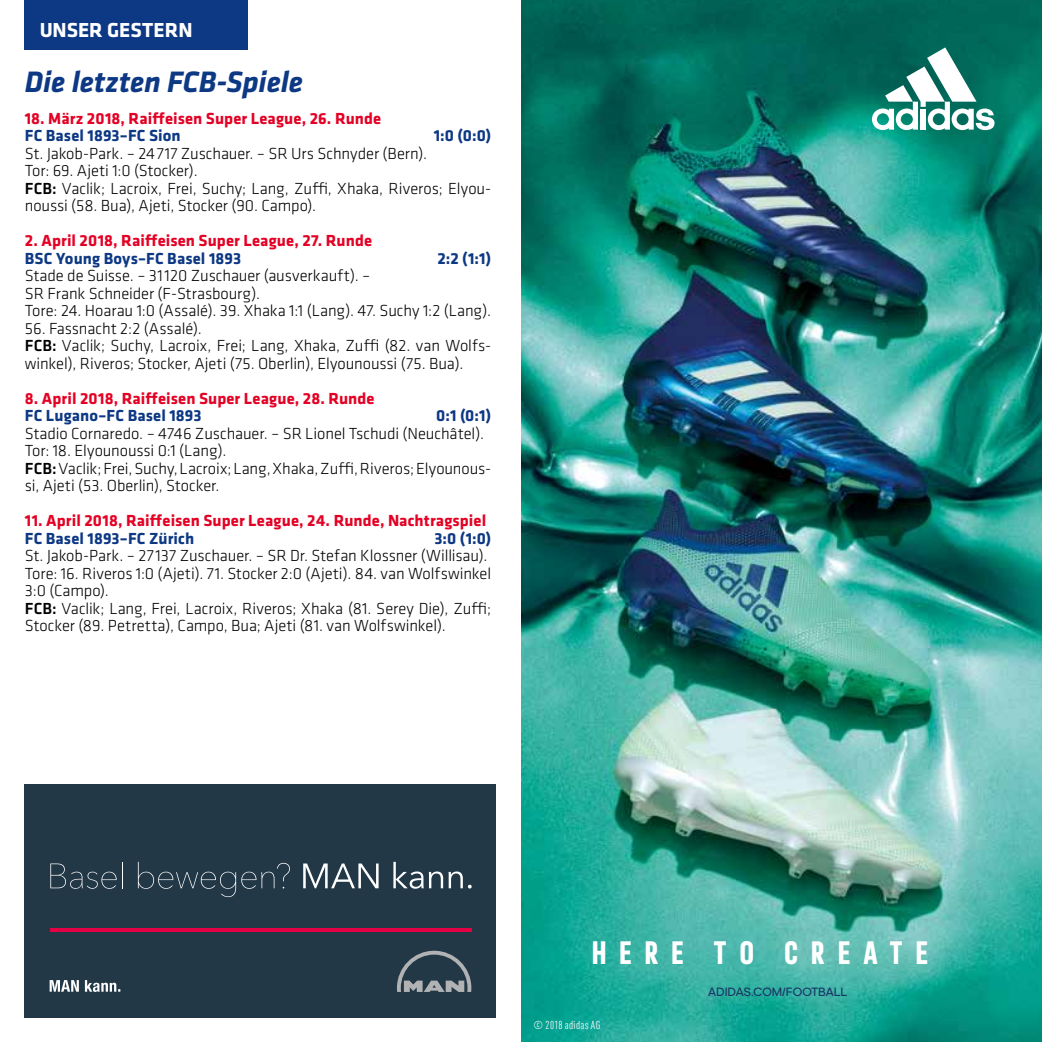
<style>
.page{position:relative;width:1042px;height:1042px;background:#fff}
.page>*{position:absolute;margin:0;border:0;box-sizing:border-box;transform-origin:0 0}
.t1{font:700 33.07px "adineue PRO Cond";letter-spacing:.405em;color:#fff}
.t2{font:italic 700 30.62px "Klavika";letter-spacing:-.005em;color:#0d3884}
.t3{font:700 21px "Klavika";letter-spacing:-.005em;color:#fff}
.t4{font:300 16.62px/17.5px "Klavika";letter-spacing:-.005em;color:#000}
.t5{font:700 16.62px "Klavika";letter-spacing:.005em;color:#e40024}
.t6{font:700 16.62px "Klavika";letter-spacing:.005em;color:#0d3884}
.t7{font:12.25px "adineue PRO";letter-spacing:.015em;color:#183664}
.t8{font:condensed 11.38px "Adihaus DIN";letter-spacing:.025em;color:#fff}
.s1{font-weight:500}
</style>
<div class="page">
<div style="left:25px;top:0;width:223px;height:50px;background:#0d3884"></div>
<div style="left:25px;top:784px;width:471px;height:233px;background:#223847"></div>
<svg style="left:397px;top:951px;width:74px;height:41px"></svg>
<svg style="left:50px;top:980px;width:70px;height:12px"></svg>
<hr style="left:50px;top:928px;width:421px;height:3px;background:#e40044">
<svg style="left:50px;top:862px;width:73px;height:27px"></svg>
<svg style="left:138px;top:862px;width:152px;height:35px"></svg>
<svg style="left:303px;top:863px;width:75px;height:25px"></svg>
<svg style="left:393px;top:862px;width:79px;height:27px"></svg>
<img style="left:521px;top:0;width:521px;height:1042px">
<svg style="left:872px;top:47px;width:122px;height:83px"></svg>
<p class="t3" style="left:40px;top:15px;width:154px">UNSER GESTERN</p>
<h2 class="t2" style="left:25px;top:60px;width:280px">Die letzten FCB-Spiele</h2>
<p class="t5" style="left:25px;top:106px;width:358px">18. März 2018, Raiffeisen Super League, 26. Runde</p>
<p class="t6" style="left:25px;top:124px;width:157px">FC Basel 1893–FC Sion</p>
<p class="t6" style="left:434px;top:124px;width:59px">1:0 (0:0)</p>
<p class="t4" style="left:25px;top:144px;width:466px">St. Jakob-Park. – 24717 Zuschauer. – SR Urs Schnyder (Bern).<br>Tor: 69. Ajeti 1:0 (Stocker).<br><span class="s1">FCB:</span> Vaclik; Lacroix, Frei, Suchy; Lang, Zuffi, Xhaka, Riveros; Elyou&shy;noussi (58. Bua), Ajeti, Stocker (90. Campo).</p>
<p class="t5" style="left:25px;top:229px;width:349px">2. April 2018, Raiffeisen Super League, 27. Runde</p>
<p class="t6" style="left:25px;top:246px;width:218px">BSC Young Boys–FC Basel 1893</p>
<p class="t6" style="left:437px;top:246px;width:55px">2:2 (1:1)</p>
<p class="t4" style="left:25px;top:267px;width:468px">Stade de Suisse. – 31120 Zuschauer (ausverkauft). –<br>SR Frank Schneider (F-Strasbourg).<br>Tore: 24. Hoarau 1:0 (Assalé). 39. Xhaka 1:1 (Lang). 47. Suchy 1:2 (Lang).</p>
<p class="t4" style="left:25px;top:319px;width:466px">56. Fassnacht 2:2 (Assalé).<br><span class="s1">FCB:</span> Vaclik; Suchy, Lacroix, Frei; Lang, Xhaka, Zuffi (82. van Wolfs&shy;winkel), Riveros; Stocker, Ajeti (75. Oberlin), Elyounoussi (75. Bua).</p>
<p class="t5" style="left:25px;top:386px;width:351px">8. April 2018, Raiffeisen Super League, 28. Runde</p>
<p class="t6" style="left:25px;top:404px;width:178px">FC Lugano–FC Basel 1893</p>
<p class="t6" style="left:436px;top:404px;width:57px">0:1 (0:1)</p>
<p class="t4" style="left:25px;top:424px;width:468px">Stadio Cornaredo. – 4746 Zuschauer. – SR Lionel Tschudi (Neuchâtel).<br>Tor: 18. Elyounoussi 0:1 (Lang).<br><span class="s1">FCB:</span> Vaclik; Frei, Suchy, Lacroix; Lang, Xhaka, Zuffi, Riveros; Elyounous&shy;si, Ajeti (53. Oberlin), Stocker.</p>
<p class="t5" style="left:25px;top:509px;width:463px">11. April 2018, Raiffeisen Super League, 24. Runde, Nachtragspiel</p>
<p class="t6" style="left:25px;top:526px;width:171px">FC Basel 1893–FC Zürich</p>
<p class="t6" style="left:434px;top:526px;width:58px">3:0 (1:0)</p>
<p class="t4" style="left:25px;top:547px;width:468px">St. Jakob-Park. – 27137 Zuschauer. – SR Dr. Stefan Klossner (Willisau).<br>Tore: 16. Riveros 1:0 (Ajeti). 71. Stocker 2:0 (Ajeti). 84. van Wolfswinkel 3:0 (Campo).<br><span class="s1">FCB:</span> Vaclik; Lang, Frei, Lacroix, Riveros; Xhaka (81. Serey Die), Zuffi; Stocker (89. Petretta), Campo, Bua; Ajeti (81. van Wolfswinkel).</p>
<h1 class="t1" style="left:592px;top:934px;width:337px">HERE TO CREATE</h1>
<p class="t8" style="left:533px;top:1016px;width:68px">© 2018 adidas AG</p>
<p class="t7" style="left:708px;top:984px;width:140px">ADIDAS.COM/FOOTBALL</p>
</div>
